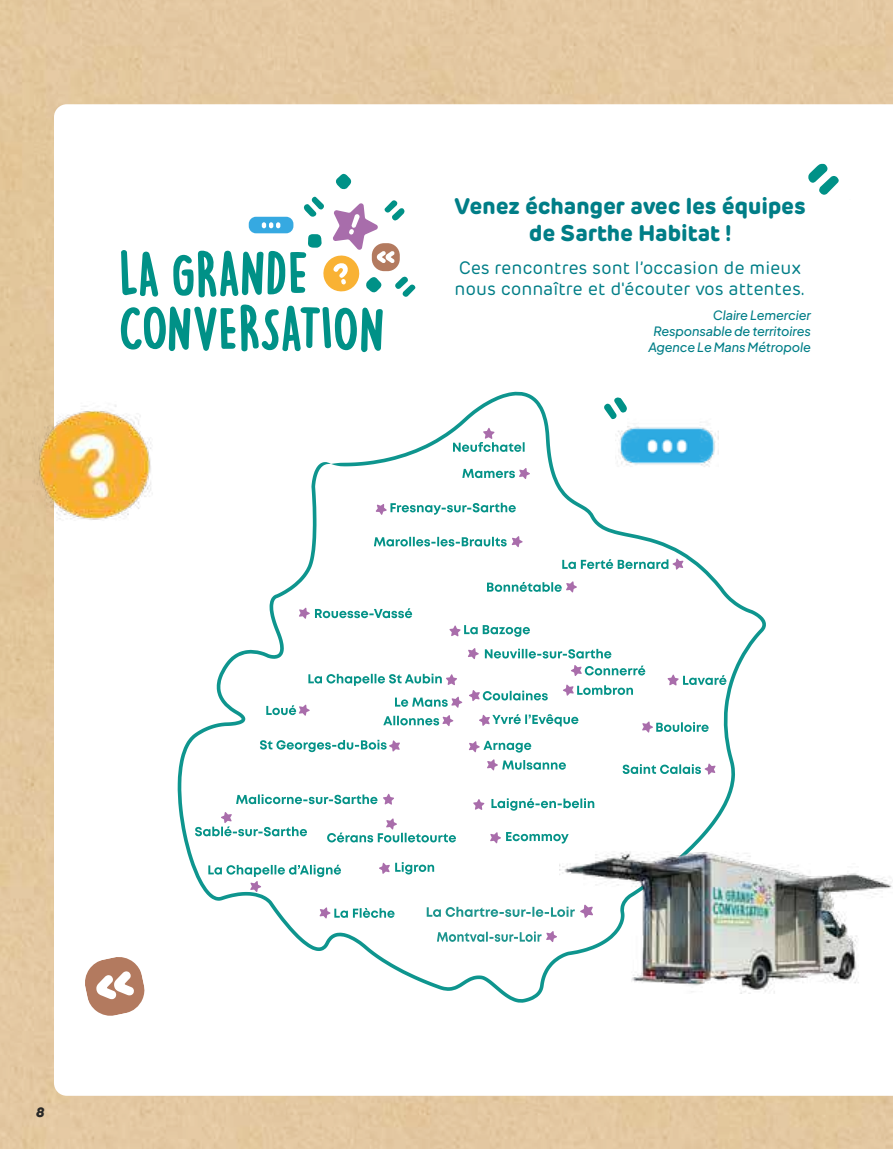
<style>
.page{position:relative;width:893px;height:1149px;background:#fff}
.page>*{position:absolute;margin:0;border:0;box-sizing:border-box;transform-origin:0 0}
.t1{font:700 22.5px/27px "Rubrik";color:#007e87;text-align:center}
.t2{font:18px/21.6px "Rubrik";color:#007e87}
.t3{font:italic 800 13.5px "XXII Geom";color:#282827}
.t4{font:italic 500 12.75px/15.8px "Plus Jakarta Sans";letter-spacing:-.01em;color:#007e87;text-align:right}
</style>
<div class="page">
<div style="left:0;top:0;width:893px;height:1148px;background:#e3c8a0"></div>
<div style="left:54px;top:104px;width:839px;height:991px;background:#fff"></div>
<div style="left:159px;top:376px;width:612px;height:627px;background:#fff"></div>
<div style="left:178px;top:391px;width:588px;height:611px;background:#fff"></div>
<svg style="left:383px;top:793px;width:11px;height:11px"></svg>
<svg style="left:473px;top:798px;width:11px;height:11px"></svg>
<svg style="left:623px;top:763px;width:93px;height:11px"></svg>
<svg style="left:487px;top:759px;width:79px;height:11px"></svg>
<svg style="left:491px;top:798px;width:103px;height:12px"></svg>
<svg style="left:490px;top:831px;width:79px;height:12px"></svg>
<svg style="left:379px;top:861px;width:55px;height:13px"></svg>
<svg style="left:469px;top:740px;width:62px;height:12px"></svg>
<svg style="left:208px;top:864px;width:133px;height:28px;background:#d8eceb"></svg>
<svg style="left:327px;top:818px;width:129px;height:24px;background:#d5eaea"></svg>
<svg style="left:236px;top:794px;width:141px;height:9px"></svg>
<svg style="left:260px;top:739px;width:140px;height:13px;background:#b6dbda"></svg>
<svg style="left:319px;top:906px;width:76px;height:12px"></svg>
<svg style="left:195px;top:811px;width:112px;height:25px;background:#d5eaea"></svg>
<svg style="left:462px;top:467px;width:68px;height:12px"></svg>
<svg style="left:453px;top:427px;width:72px;height:25px;background:#cee5e6"></svg>
<svg style="left:375px;top:502px;width:141px;height:13px;background:#badddc"></svg>
<svg style="left:266px;top:535px;width:498px;height:197px;background:#edf6f6"></svg>
<svg style="left:808px;top:163px;width:42px;height:36px;background:#bbe1df"></svg>
<img style="left:615px;top:394px;width:104px;height:104px">
<img style="left:33px;top:401px;width:125px;height:125px">
<svg style="left:84px;top:955px;width:61px;height:61px;background:#d1af9f"></svg>
<img style="left:559px;top:839px;width:334px;height:153px">
<svg style="left:121px;top:250px;width:37px;height:47px;background:#8accc7"></svg>
<svg style="left:121px;top:304px;width:262px;height:48px;background:#8dcec9"></svg>
<svg style="left:335px;top:173px;width:17px;height:17px"></svg>
<svg style="left:173px;top:196px;width:243px;height:101px;background:#cbdfdc"></svg>
<svg style="left:604px;top:397px;width:23px;height:22px"></svg>
<svg style="left:437px;top:930px;width:120px;height:12px"></svg>
<svg style="left:427px;top:904px;width:166px;height:13px;background:#c2dede"></svg>
<p class="t3" style="left:36px;top:1102px;width:10px">8</p>
<p class="t1" style="left:455px;top:193px;width:352px">Venez échanger avec les équipes de Sarthe Habitat !</p>
<p class="t2" style="left:454px;top:257px;width:353px">Ces rencontres sont l’occasion de mieux nous connaître et d'écouter vos attentes.</p>
<p class="t4" style="left:648px;top:306px;width:164px">Claire Lemercier<br>Responsable de territoires<br>Agence Le Mans Métropole</p>
</div>
